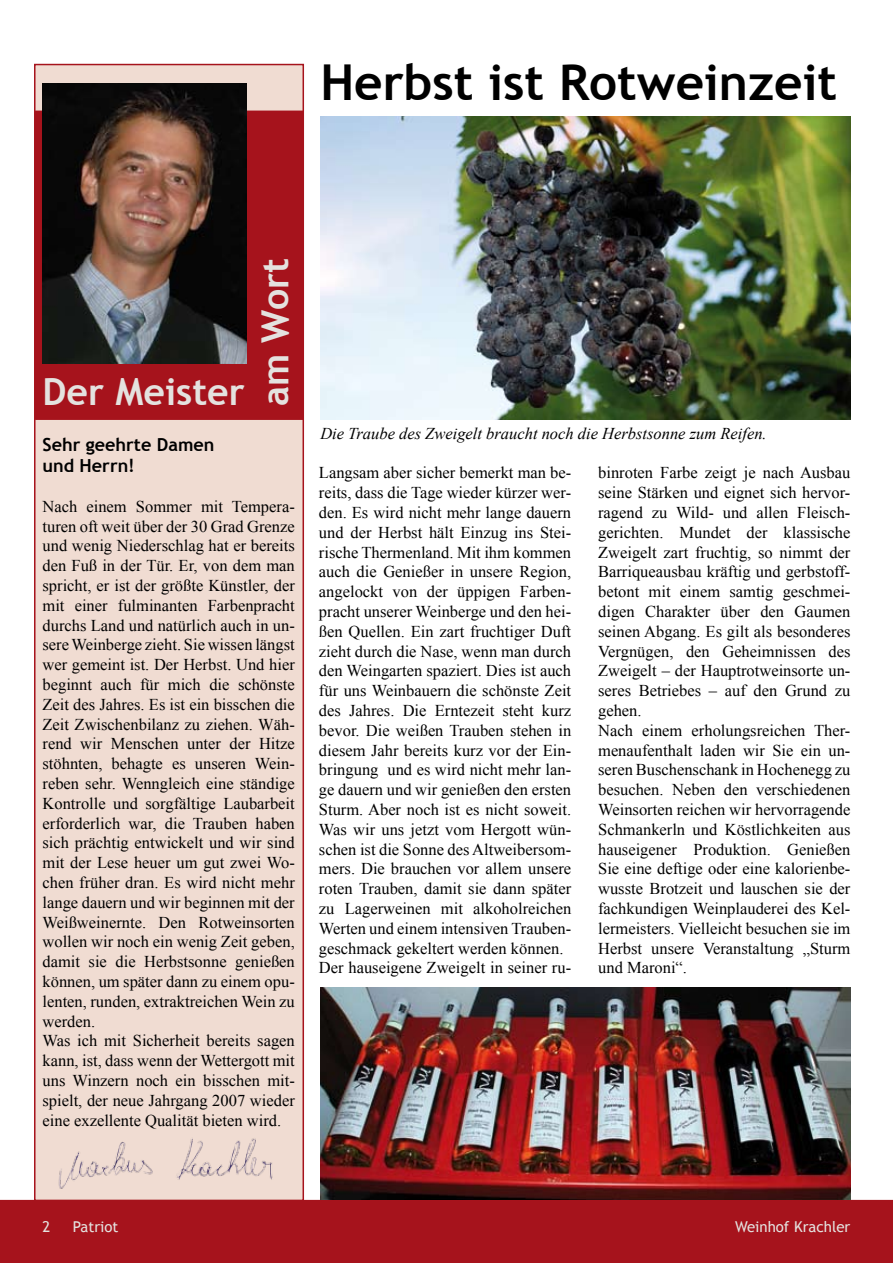
<style>
.page{position:relative;width:893px;height:1263px;background:#fff}
.page>*{position:absolute;margin:0;border:0;box-sizing:border-box;transform-origin:0 0}
.t1{font:700 49.5px "Trebuchet MS";color:#000}
.t2{font:700 37.5px "Trebuchet MS";color:#e4e2df}
.t3{font:700 18px/21.6px "Trebuchet MS";color:#000}
.t4{font:16.5px/19.8px "Times New Roman";color:#000}
.t5{font:italic 16.5px "Times New Roman";color:#000}
.t6{font:15px "Trebuchet MS";color:#e4e2df}
</style>
<div class="page">
<div style="left:0;top:1200px;width:892px;height:63px;background:#a6131c"></div>
<svg style="left:892px;top:1200px;width:1px;height:63px"></svg>
<div style="left:35px;top:65px;width:268px;height:1135px;background:#f0dcd2"></div>
<div style="left:34px;top:64px;width:270px;height:1137px;border:2px solid #a6131c"></div>
<img style="left:320px;top:987px;width:530px;height:212px">
<div style="left:36px;top:111px;width:267px;height:308px;background:#a6131c"></div>
<div style="left:35px;top:111px;width:269px;height:309px;border:2px solid #a6131c"></div>
<img style="left:43px;top:83px;width:204px;height:281px">
<img style="left:58px;top:1138px;width:215px;height:51px">
<img style="left:320px;top:116px;width:530px;height:303px">
<svg style="left:43px;top:1220px;width:7px;height:11px"></svg>
<h1 class="t1" style="left:320px;top:52px;width:518px">Herbst ist Rotweinzeit</h1>
<h2 class="t2" style="left:43px;top:368px;width:204px">Der Meister</h2>
<h2 class="t2" style="left:252px;top:406px;width:150px;rotate:-90deg">am Wort</h2>
<p class="t3" style="left:43px;top:433px;width:173px">Sehr geehrte Damen und Herrn!</p>
<p class="t4" style="left:43px;top:496px;width:254px">Nach einem Sommer mit Tempera&shy;turen oft weit über der 30 Grad Grenze und wenig Niederschlag hat er bereits den Fuß in der Tür. Er, von dem man spricht, er ist der größte Künstler, der mit einer fulminanten Farbenpracht durchs Land und natürlich auch in un&shy;sere Weinberge zieht. Sie wissen längst wer gemeint ist. Der Herbst. Und hier beginnt auch für mich die schönste Zeit des Jahres. Es ist ein bisschen die Zeit Zwischenbilanz zu ziehen. Wäh&shy;rend wir Menschen unter der Hitze stöhnten, behagte es unseren Wein&shy;reben sehr. Wenngleich eine ständige Kontrolle und sorgfältige Laubarbeit erforderlich war, die Trauben haben sich prächtig entwickelt und wir sind mit der Lese heuer um gut zwei Wo&shy;chen früher dran. Es wird nicht mehr lange dauern und wir beginnen mit der Weißweinernte. Den Rotweinsorten wollen wir noch ein wenig Zeit geben, damit sie die Herbstsonne genießen können, um später dann zu einem opu&shy;lenten, runden, extraktreichen Wein zu werden.<br>Was ich mit Sicherheit bereits sagen kann, ist, dass wenn der Wettergott mit uns Winzern noch ein bisschen mit&shy;spielt, der neue Jahrgang 2007 wieder eine exzellente Qualität bieten wird.</p>
<p class="t5" style="left:320px;top:422px;width:448px">Die Traube des Zweigelt braucht noch die Herbstsonne zum Reifen.</p>
<p class="t4" style="left:319px;top:463px;width:254px">Langsam aber sicher bemerkt man be&shy;reits, dass die Tage wieder kürzer wer&shy;den. Es wird nicht mehr lange dauern und der Herbst hält Einzug ins Stei&shy;rische Thermenland. Mit ihm kommen auch die Genießer in unsere Region, angelockt von der üppigen Farben&shy;pracht unserer Weinberge und den hei&shy;ßen Quellen. Ein zart fruchtiger Duft zieht durch die Nase, wenn man durch den Weingarten spaziert. Dies ist auch für uns Weinbauern die schönste Zeit des Jahres. Die Erntezeit steht kurz bevor. Die weißen Trauben stehen in diesem Jahr bereits kurz vor der Ein&shy;bringung und es wird nicht mehr lan&shy;ge dauern und wir genießen den ersten Sturm. Aber noch ist es nicht soweit.<br>Was wir uns jetzt vom Hergott wün&shy;schen ist die Sonne des Altweibersom&shy;mers. Die brauchen vor allem unsere roten Trauben, damit sie dann später zu Lagerweinen mit alkoholreichen Werten und einem intensiven Trauben&shy;geschmack gekeltert werden können.<br>Der hauseigene Zweigelt in seiner ru-</p>
<p class="t4" style="left:598px;top:463px;width:254px">binroten Farbe zeigt je nach Ausbau seine Stärken und eignet sich hervor&shy;ragend zu Wild- und allen Fleisch&shy;gerichten. Mundet der klassische Zweigelt zart fruchtig, so nimmt der Barriqueausbau kräftig und gerbstoff&shy;betont mit einem samtig geschmei&shy;digen Charakter über den Gaumen seinen Abgang. Es gilt als besonderes Vergnügen, den Geheimnissen des Zweigelt – der Hauptrotweinsorte un&shy;seres Betriebes – auf den Grund zu gehen.<br>Nach einem erholungsreichen Ther&shy;menaufenthalt laden wir Sie ein un&shy;seren Buschenschank in Hochenegg zu besuchen. Neben den verschiedenen Weinsorten reichen wir hervorragende Schmankerln und Köstlichkeiten aus hauseigener Produktion. Genießen Sie eine deftige oder eine kalorienbe&shy;wusste Brotzeit und lauschen sie der fachkundigen Weinplauderei des Kel&shy;lermeisters. Vielleicht besuchen sie im Herbst unsere Veranstaltung „Sturm und Maroni“.</p>
<p class="t6" style="left:73px;top:1217px;width:47px">Patriot</p>
<p class="t6" style="left:735px;top:1217px;width:117px">Weinhof Krachler</p>
</div>
